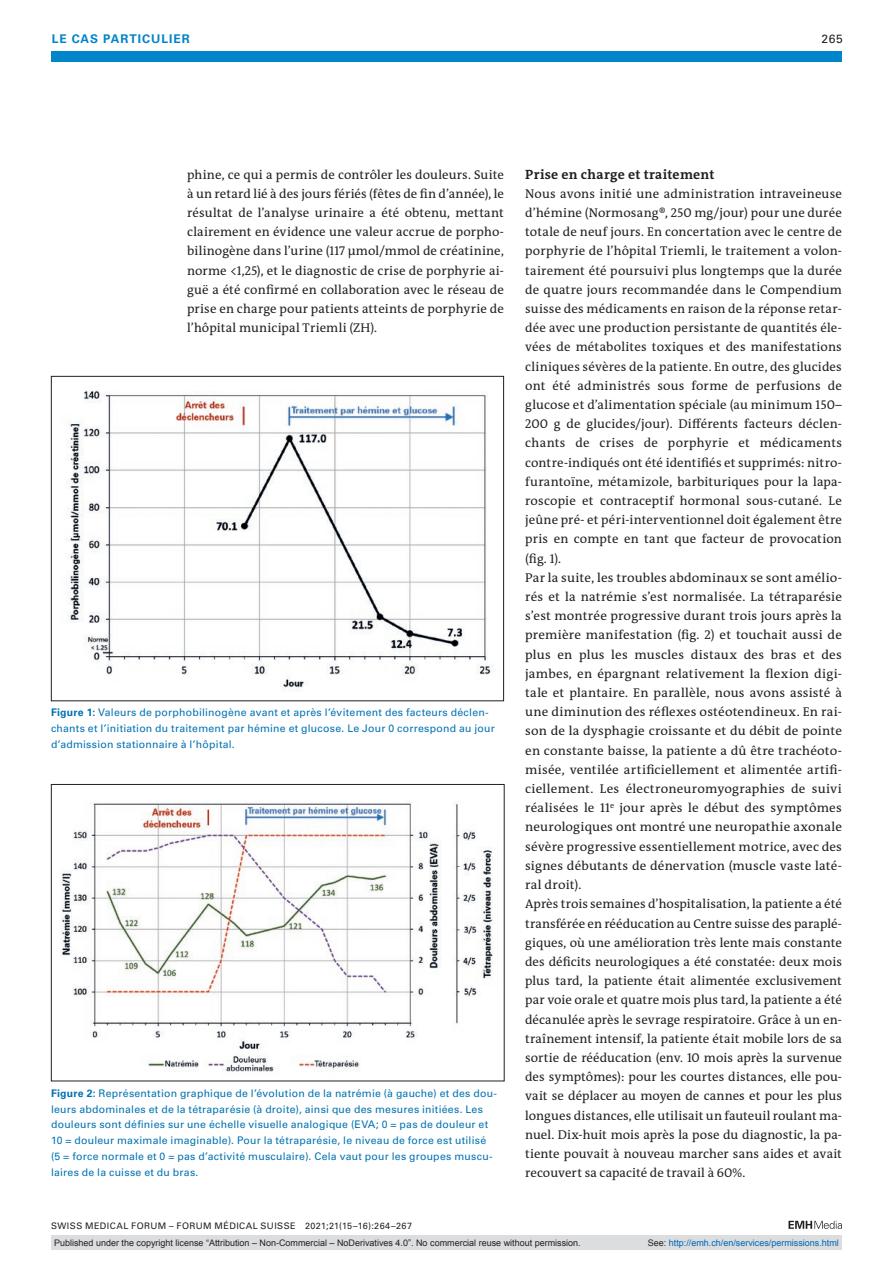
<style>
.page{position:relative;width:893px;height:1263px;background:#fff}
.page>*{position:absolute;margin:0;border:0;box-sizing:border-box;transform-origin:0 0}
.section-h2{font:700 13.5px "The Antiqua B W7";letter-spacing:.02em;color:#231f20}
.section-pn{font:12.75px/19.2px "The Antiqua B W5 Plain";letter-spacing:.01em;color:#231f20;text-align:justify}
.ressort{font:700 12px "Univers LT Std";color:#0084ca}
.ressort-2{font:12px "Univers LT Std";color:#231f20}
.fig-caption{font:10.5px/15.8px "Univers LT Std";letter-spacing:.02em;color:#0072b2}
.t1{font:9px "Arial";color:#231f20}
.fusszeile{font:9px "Univers LT Std";letter-spacing:.05em;color:#231f20}
.t2{font:9px "Arial";color:#0066b3}
.s1{font-weight:700}
.s2{color:#231f20}
</style>
<div class="page">
<div style="left:51px;top:51px;width:791px;height:11px;background:#0084ca"></div>
<svg style="left:788px;top:1221px;width:54px;height:8px"></svg>
<img style="left:66px;top:390px;width:427px;height:302px">
<div style="left:51px;top:376px;width:453px;height:325px;border:1px solid #231f20"></div>
<img style="left:61px;top:801px;width:432px;height:271px">
<div style="left:51px;top:784px;width:453px;height:297px;border:1px solid #231f20"></div>
<div style="left:51px;top:1235px;width:791px;height:15px;background:#dcdddf"></div>
<p class="ressort" style="left:52px;top:31px;width:30px">LE CAS</p>
<p class="ressort" style="left:103px;top:31px;width:9px">PARTICULIER</p>
<p class="ressort-2" style="left:822px;top:31px;width:23px">265</p>
<p class="section-pn" style="left:187px;top:165px;width:318px">phine, ce qui a permis de contrôler les douleurs. Suite à un retard lié à des jours fériés (fêtes de fin d’année), le résultat de l’analyse urinaire a été obtenu, mettant clairement en évidence une valeur accrue de porpho&shy;bilinogène dans l’urine (117 μmol/mmol de créatinine, norme &lt;1,25), et le diagnostic de crise de porphyrie ai&shy;guë a été confirmé en collaboration avec le réseau de prise en charge pour patients atteints de porphyrie de l’hôpital municipal Triemli (ZH).</p>
<p class="section-h2" style="left:525px;top:165px;width:191px">Prise en charge et traitement</p>
<p class="section-pn" style="left:525px;top:184px;width:318px">Nous avons initié une administration intraveineuse d’hémine (Normosang®, 250 mg/jour) pour une durée totale de neuf jours. En concertation avec le centre de porphyrie de l’hôpital Triemli, le traitement a volon&shy;tairement été poursuivi plus longtemps que la durée de quatre jours recommandée dans le Compendium suisse des médicaments en raison de la réponse retar&shy;dée avec une production persistante de quantités éle&shy;vées de métabolites toxiques et des manifestations cliniques sévères de la patiente. En outre, des glucides ont été administrés sous forme de perfusions de glucose et d’alimentation spéciale (au minimum 150– 200 g de glucides/jour). Différents facteurs déclen&shy;chants de crises de porphyrie et médicaments contre-indiqués ont été identifiés et supprimés: nitro&shy;furantoïne, métamizole, barbituriques pour la lapa&shy;roscopie et contraceptif hormonal sous-cutané. Le jeûne pré- et péri-interventionnel doit également être pris en compte en tant que facteur de provocation (fig. 1).</p>
<p class="section-pn" style="left:525px;top:568px;width:318px">Par la suite, les troubles abdominaux se sont amélio&shy;rés et la natrémie s’est normalisée. La tétraparésie s’est montrée progressive durant trois jours après la première manifestation (fig. 2) et touchait aussi de plus en plus les muscles distaux des bras et des jambes, en épargnant relativement la flexion digi&shy;tale et plantaire. En parallèle, nous avons assisté à une diminution des réflexes ostéotendineux. En rai&shy;son de la dysphagie croissante et du débit de pointe en constante baisse, la patiente a dû être trachéoto&shy;misée, ventilée artificiellement et alimentée artifi&shy;ciellement. Les électroneuromyographies de suivi réalisées le 11<sup>e</sup> jour après le début des symptômes neurologiques ont montré une neuropathie axonale sévère progressive essentiellement motrice, avec des signes débutants de dénervation (muscle vaste laté&shy;ral droit).</p>
<p class="section-pn" style="left:525px;top:894px;width:318px">Après trois semaines d’hospitalisation, la patiente a été transférée en rééducation au Centre suisse des paraplé&shy;giques, où une amélioration très lente mais constante des déficits neurologiques a été constatée: deux mois plus tard, la patiente était alimentée exclusivement par voie orale et quatre mois plus tard, la patiente a été décanulée après le sevrage respiratoire. Grâce à un en&shy;traînement intensif, la patiente était mobile lors de sa sortie de rééducation (env. 10 mois après la survenue des symptômes): pour les courtes distances, elle pou&shy;vait se déplacer au moyen de cannes et pour les plus longues distances, elle utilisait un fauteuil roulant ma&shy;nuel. Dix-huit mois après la pose du diagnostic, la pa&shy;tiente pouvait à nouveau marcher sans aides et avait recouvert sa capacité de travail à 60%.</p>
<p class="fig-caption" style="left:51px;top:704px;width:445px"><span class="s1">FIGURE 1:</span> Valeurs de porphobilinogène avant et après l’évitement des facteurs déclen&shy;chants et l’initiation du traitement par hémine et glucose. Le Jour 0 correspond au jour d’admission stationnaire à l’hôpital.</p>
<p class="fig-caption" style="left:51px;top:1085px;width:447px"><span class="s1">FIGURE 2:</span> Représentation graphique de l’évolution de la natrémie (à gauche) et des dou&shy;leurs abdominales et de la tétraparésie (à droite), ainsi que des mesures initiées. Les douleurs sont définies sur une échelle visuelle analogique (EVA; 0 = pas de douleur et 10 = douleur maximale imaginable). Pour la tétraparésie, le niveau de force est utilisé (5 = force normale et 0 = pas d’activité musculaire). Cela vaut pour les groupes muscu&shy;laires de la cuisse et du bras.</p>
<p class="fusszeile" style="left:51px;top:1220px;width:363px">SWISS MEDICAL FORUM – FORUM MÉDICAL SUISSE 2021;21(15–16):264–267</p>
<p class="t1" style="left:54px;top:1237px;width:528px">Published under the copyright license “Attribution – Non-Commercial – NoDerivatives 4.0”. No commercial reuse without permission.</p>
<p class="t2" style="left:648px;top:1237px;width:193px"><span class="s2">See:</span> http://emh.ch/en/services/permissions.html</p>
</div>
